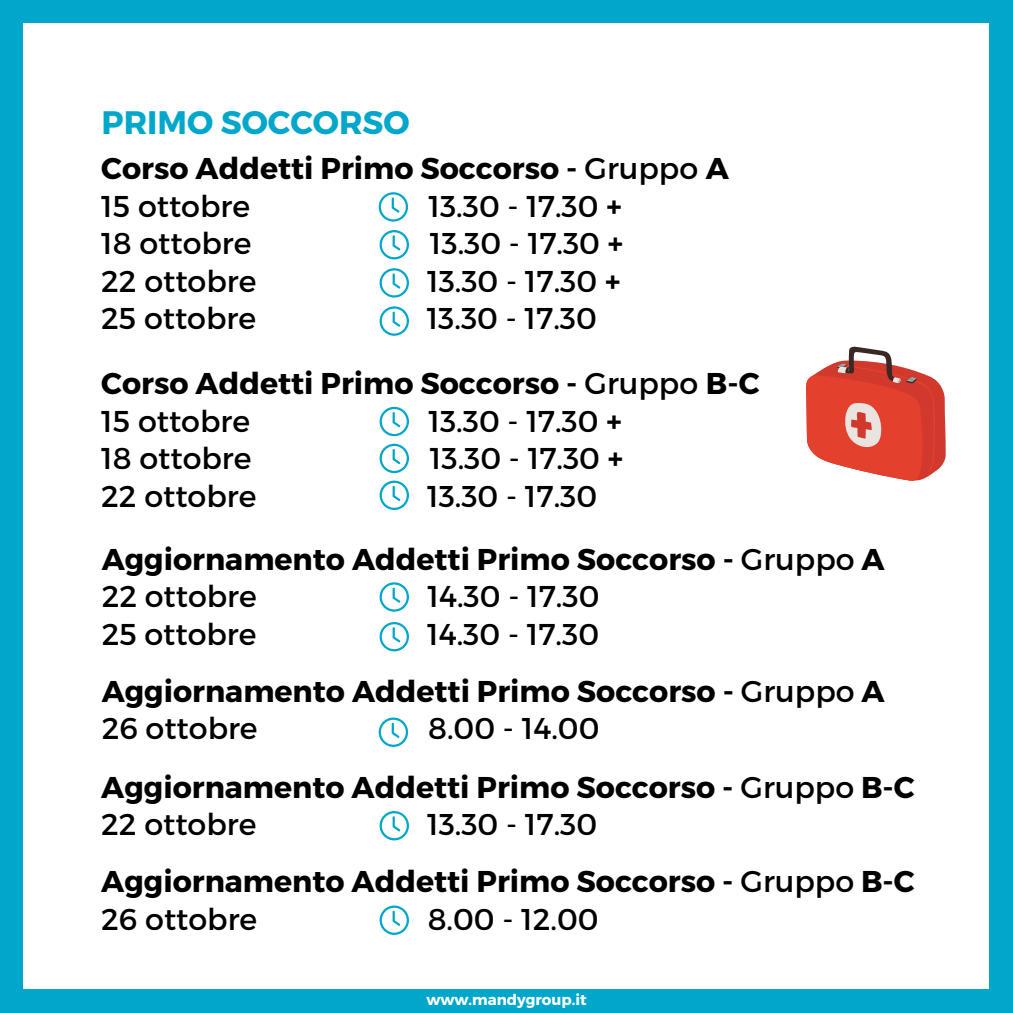
<style>
.page{position:relative;width:1013px;height:1013px;background:#fff}
.page>*{position:absolute;margin:0;border:0;box-sizing:border-box;transform-origin:0 0}
.t1{font:700 32.5px "Montserrat";color:#00a7cb}
.t2{font:700 30px/37.5px "Montserrat";color:#000}
.t3{font:30px "Montserrat";color:#000}
.t4{font:700 15px "Montserrat";color:#fff}
.s1{font-weight:400}
.s2{font-weight:700}
</style>
<div class="page">
<div style="left:0;top:0;width:1012px;height:1012px;background:#00a7cb"></div>
<div style="left:24px;top:24px;width:965px;height:965px;background:#fff"></div>
<svg style="left:379px;top:582px;width:29px;height:29px"></svg>
<svg style="left:806px;top:346px;width:139px;height:135px"></svg>
<svg style="left:379px;top:192px;width:29px;height:29px"></svg>
<svg style="left:379px;top:268px;width:29px;height:29px"></svg>
<svg style="left:379px;top:230px;width:29px;height:29px"></svg>
<svg style="left:379px;top:306px;width:29px;height:29px"></svg>
<svg style="left:379px;top:407px;width:29px;height:29px"></svg>
<svg style="left:379px;top:444px;width:29px;height:29px"></svg>
<svg style="left:379px;top:480px;width:29px;height:29px"></svg>
<svg style="left:379px;top:811px;width:29px;height:29px"></svg>
<svg style="left:379px;top:622px;width:29px;height:29px"></svg>
<svg style="left:379px;top:905px;width:29px;height:29px"></svg>
<svg style="left:379px;top:717px;width:29px;height:29px"></svg>
<p class="t1" style="left:102px;top:101px;width:310px">PRIMO SOCCORSO</p>
<p class="t2" style="left:101px;top:148px;width:629px">Corso Addetti Primo Soccorso - <span class="s1">Gruppo</span> A<br><span class="s1">15 ottobre</span></p>
<p class="t3" style="left:428px;top:186px;width:195px">13.30 - 17.30 <span class="s2">+</span></p>
<p class="t3" style="left:101px;top:224px;width:152px">18 ottobre</p>
<p class="t3" style="left:430px;top:224px;width:195px">13.30 - 17.30 <span class="s2">+</span></p>
<p class="t3" style="left:101px;top:261px;width:157px">22 ottobre</p>
<p class="t3" style="left:427px;top:261px;width:195px">13.30 - 17.30 <span class="s2">+</span></p>
<p class="t3" style="left:101px;top:299px;width:156px">25 ottobre</p>
<p class="t3" style="left:426px;top:299px;width:172px">13.30 - 17.30</p>
<p class="t2" style="left:101px;top:363px;width:659px">Corso Addetti Primo Soccorso - <span class="s1">Gruppo</span> B-C<br><span class="s1">15 ottobre</span></p>
<p class="t3" style="left:428px;top:401px;width:195px">13.30 - 17.30 <span class="s2">+</span></p>
<p class="t3" style="left:101px;top:439px;width:152px">18 ottobre</p>
<p class="t3" style="left:430px;top:439px;width:195px">13.30 - 17.30 <span class="s2">+</span></p>
<p class="t3" style="left:101px;top:476px;width:157px">22 ottobre</p>
<p class="t3" style="left:427px;top:476px;width:172px">13.30 - 17.30</p>
<h2 class="t2" style="left:102px;top:539px;width:784px">Aggiornamento Addetti Primo Soccorso - <span class="s1">Gruppo</span> A<br><span class="s1">22 ottobre</span></h2>
<h2 class="t3" style="left:427px;top:577px;width:173px">14.30 - 17.30</h2>
<h2 class="t3" style="left:102px;top:614px;width:156px">25 ottobre</h2>
<h2 class="t3" style="left:427px;top:614px;width:173px">14.30 - 17.30</h2>
<h2 class="t2" style="left:102px;top:670px;width:784px">Aggiornamento Addetti Primo Soccorso - <span class="s1">Gruppo</span> A<br><span class="s1">26 ottobre</span></h2>
<h2 class="t3" style="left:428px;top:709px;width:173px">8.00 - 14.00</h2>
<p class="t2" style="left:101px;top:766px;width:814px">Aggiornamento Addetti Primo Soccorso - <span class="s1">Gruppo</span> B-C<br><span class="s1">22 ottobre</span></p>
<p class="t3" style="left:427px;top:805px;width:172px">13.30 - 17.30</p>
<p class="t2" style="left:101px;top:861px;width:814px">Aggiornamento Addetti Primo Soccorso - <span class="s1">Gruppo</span> B-C<br><span class="s1">26 ottobre</span></p>
<p class="t3" style="left:428px;top:899px;width:172px">8.00 - 12.00</p>
<h1 class="t4" style="left:426px;top:989px;width:162px">www.mandygroup.it</h1>
</div>
